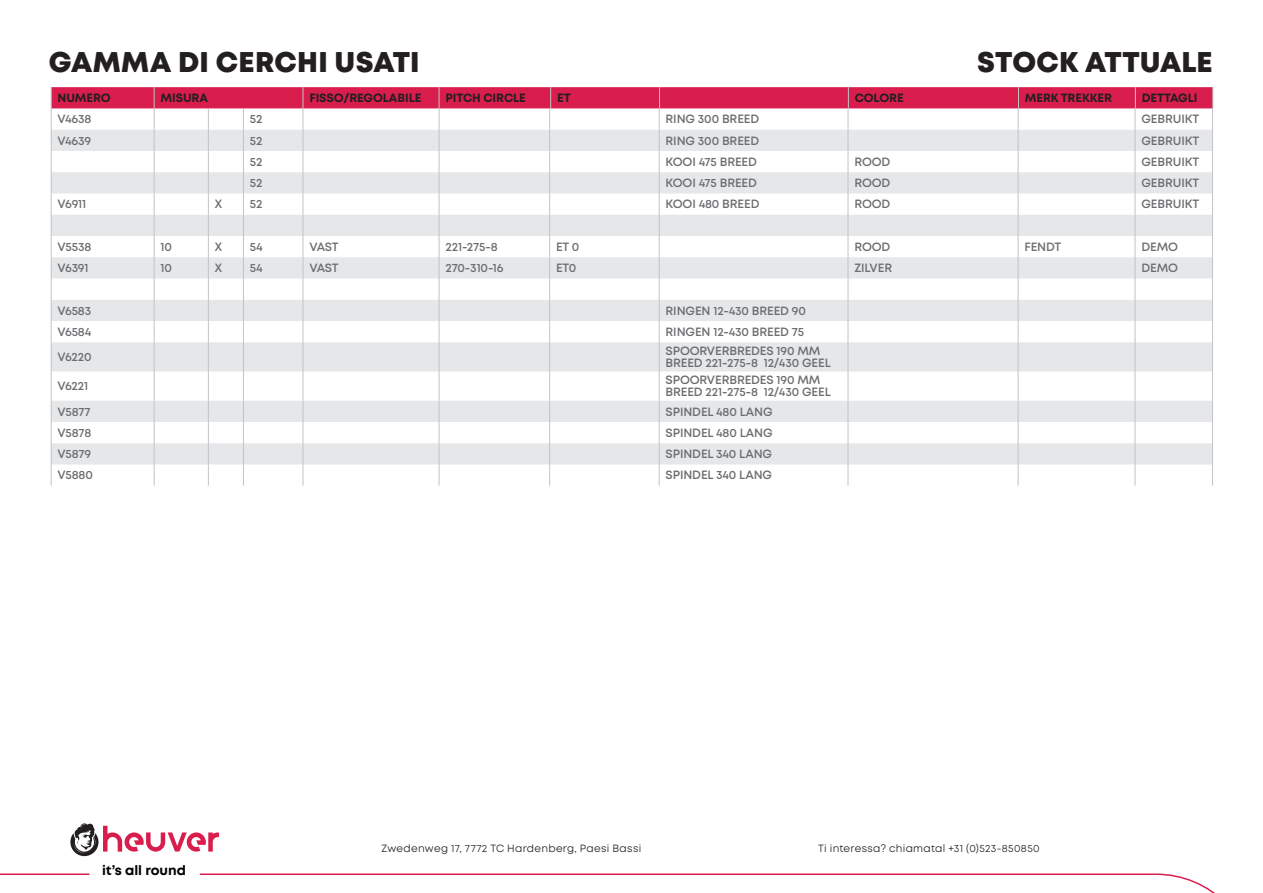
<style>
.page{position:relative;width:1263px;height:893px;background:#fff}
.page>*{position:absolute;margin:0;border:0;box-sizing:border-box;transform-origin:0 0}
.t1{font:800 28.5px "Mont";letter-spacing:.005em;color:#231f20}
.t2{font:700 13.5px "Mont";color:#000}
.Tabeltekst{font:600 12px/12px "Mont";letter-spacing:-.01em;color:#6c6d70}
.t3{font:700 12px "Mont";letter-spacing:-.01em;color:#231f20}
.t4{font:10.5px "Mont";letter-spacing:.025em;color:#231f20}
</style>
<div class="page">
<hr style="left:0;top:873px;width:89px;height:2px;background:#d91d4d">
<svg style="left:199px;top:873px;width:1016px;height:20px"></svg>
<svg style="left:70px;top:823px;width:149px;height:33px"></svg>
<svg style="left:52px;top:371px;width:1160px;height:93px"></svg>
<svg style="left:51px;top:87px;width:1162px;height:284px"></svg>
<hr style="left:51px;top:371px;width:1px;height:30px;background:#c2c3c6">
<hr style="left:154px;top:371px;width:1px;height:30px;background:#c2c3c6">
<hr style="left:208px;top:371px;width:1px;height:30px;background:#c2c3c6">
<hr style="left:243px;top:371px;width:1px;height:30px;background:#c2c3c6">
<hr style="left:303px;top:371px;width:1px;height:30px;background:#c2c3c6">
<hr style="left:439px;top:371px;width:1px;height:30px;background:#c2c3c6">
<hr style="left:549px;top:371px;width:1px;height:30px;background:#c2c3c6">
<hr style="left:659px;top:371px;width:1px;height:30px;background:#c2c3c6">
<hr style="left:848px;top:371px;width:1px;height:30px;background:#c2c3c6">
<hr style="left:1018px;top:371px;width:1px;height:30px;background:#c2c3c6">
<hr style="left:1135px;top:371px;width:1px;height:30px;background:#c2c3c6">
<hr style="left:1212px;top:371px;width:1px;height:30px;background:#c2c3c6">
<svg style="left:51px;top:401px;width:1px;height:85px"></svg>
<svg style="left:154px;top:401px;width:1px;height:85px"></svg>
<svg style="left:208px;top:401px;width:1px;height:85px"></svg>
<svg style="left:243px;top:401px;width:1px;height:85px"></svg>
<svg style="left:303px;top:401px;width:1px;height:85px"></svg>
<svg style="left:439px;top:401px;width:1px;height:85px"></svg>
<svg style="left:549px;top:401px;width:1px;height:85px"></svg>
<svg style="left:659px;top:401px;width:1px;height:85px"></svg>
<svg style="left:848px;top:401px;width:1px;height:85px"></svg>
<svg style="left:1018px;top:401px;width:1px;height:85px"></svg>
<svg style="left:1135px;top:401px;width:1px;height:85px"></svg>
<svg style="left:1212px;top:401px;width:1px;height:85px"></svg>
<h1 class="t1" style="left:49px;top:43px;width:372px">GAMMA DI CERCHI USATI</h1>
<h1 class="t1" style="left:977px;top:43px;width:237px">STOCK ATTUALE</h1>
<p class="t3" style="left:58px;top:90px;width:55px">NUMERO</p>
<p class="t3" style="left:161px;top:90px;width:49px">MISURA</p>
<p class="t3" style="left:309px;top:90px;width:114px">FISSO/REGOLABILE</p>
<p class="t3" style="left:445px;top:90px;width:82px">PITCH CIRCLE</p>
<p class="t3" style="left:557px;top:90px;width:15px">ET</p>
<p class="t3" style="left:855px;top:90px;width:50px">COLORE</p>
<p class="t3" style="left:1025px;top:90px;width:89px">MERK TREKKER</p>
<p class="t3" style="left:1142px;top:90px;width:57px">DETTAGLI</p>
<p class="Tabeltekst" style="left:58px;top:113px;width:35px">V4638</p>
<p class="Tabeltekst" style="left:250px;top:113px;width:14px">52</p>
<p class="Tabeltekst" style="left:666px;top:113px;width:95px">RING 300 BREED</p>
<p class="Tabeltekst" style="left:1141px;top:113px;width:59px">GEBRUIKT</p>
<p class="Tabeltekst" style="left:58px;top:135px;width:35px">V4639</p>
<p class="Tabeltekst" style="left:250px;top:135px;width:14px">52</p>
<p class="Tabeltekst" style="left:666px;top:135px;width:95px">RING 300 BREED</p>
<p class="Tabeltekst" style="left:1141px;top:135px;width:59px">GEBRUIKT</p>
<p class="Tabeltekst" style="left:250px;top:156px;width:14px">52</p>
<p class="Tabeltekst" style="left:666px;top:156px;width:93px">KOOI 475 BREED</p>
<p class="Tabeltekst" style="left:854px;top:156px;width:38px">ROOD</p>
<p class="Tabeltekst" style="left:1141px;top:156px;width:59px">GEBRUIKT</p>
<p class="Tabeltekst" style="left:250px;top:177px;width:14px">52</p>
<p class="Tabeltekst" style="left:666px;top:177px;width:93px">KOOI 475 BREED</p>
<p class="Tabeltekst" style="left:854px;top:177px;width:38px">ROOD</p>
<p class="Tabeltekst" style="left:1141px;top:177px;width:59px">GEBRUIKT</p>
<p class="Tabeltekst" style="left:58px;top:198px;width:30px">V6911</p>
<p class="Tabeltekst" style="left:215px;top:198px;width:9px">X</p>
<p class="Tabeltekst" style="left:250px;top:198px;width:14px">52</p>
<p class="Tabeltekst" style="left:666px;top:198px;width:95px">KOOI 480 BREED</p>
<p class="Tabeltekst" style="left:854px;top:198px;width:38px">ROOD</p>
<p class="Tabeltekst" style="left:1141px;top:198px;width:59px">GEBRUIKT</p>
<p class="Tabeltekst" style="left:58px;top:241px;width:35px">V5538</p>
<p class="Tabeltekst" style="left:161px;top:241px;width:13px">10</p>
<p class="Tabeltekst" style="left:215px;top:241px;width:9px">X</p>
<p class="Tabeltekst" style="left:250px;top:241px;width:14px">54</p>
<p class="Tabeltekst" style="left:309px;top:241px;width:31px">VAST</p>
<p class="Tabeltekst" style="left:445px;top:241px;width:54px">221-275-8</p>
<p class="Tabeltekst" style="left:556px;top:241px;width:25px">ET 0</p>
<p class="Tabeltekst" style="left:854px;top:241px;width:38px">ROOD</p>
<p class="Tabeltekst" style="left:1024px;top:241px;width:38px">FENDT</p>
<p class="Tabeltekst" style="left:1141px;top:241px;width:38px">DEMO</p>
<p class="Tabeltekst" style="left:58px;top:262px;width:33px">V6391</p>
<p class="Tabeltekst" style="left:161px;top:262px;width:13px">10</p>
<p class="Tabeltekst" style="left:215px;top:262px;width:9px">X</p>
<p class="Tabeltekst" style="left:250px;top:262px;width:14px">54</p>
<p class="Tabeltekst" style="left:309px;top:262px;width:31px">VAST</p>
<p class="Tabeltekst" style="left:445px;top:262px;width:60px">270-310-16</p>
<p class="Tabeltekst" style="left:556px;top:262px;width:22px">ET0</p>
<p class="Tabeltekst" style="left:854px;top:262px;width:39px">ZILVER</p>
<p class="Tabeltekst" style="left:1141px;top:262px;width:38px">DEMO</p>
<p class="Tabeltekst" style="left:58px;top:305px;width:35px">V6583</p>
<p class="Tabeltekst" style="left:666px;top:305px;width:142px">RINGEN 12-430 BREED 90</p>
<p class="Tabeltekst" style="left:58px;top:326px;width:35px">V6584</p>
<p class="Tabeltekst" style="left:666px;top:326px;width:140px">RINGEN 12-430 BREED 75</p>
<p class="Tabeltekst" style="left:58px;top:351px;width:36px">V6220</p>
<p class="Tabeltekst" style="left:666px;top:345px;width:167px">SPOORVERBREDES 190 MM<br>BREED 221-275-8 12/430 GEEL</p>
<p class="Tabeltekst" style="left:58px;top:380px;width:32px">V6221</p>
<p class="Tabeltekst" style="left:666px;top:374px;width:167px">SPOORVERBREDES 190 MM<br>BREED 221-275-8 12/430 GEEL</p>
<p class="Tabeltekst" style="left:58px;top:406px;width:35px">V5877</p>
<p class="Tabeltekst" style="left:666px;top:406px;width:109px">SPINDEL 480 LANG</p>
<p class="Tabeltekst" style="left:58px;top:427px;width:35px">V5878</p>
<p class="Tabeltekst" style="left:666px;top:427px;width:109px">SPINDEL 480 LANG</p>
<p class="Tabeltekst" style="left:58px;top:448px;width:35px">V5879</p>
<p class="Tabeltekst" style="left:666px;top:448px;width:108px">SPINDEL 340 LANG</p>
<p class="Tabeltekst" style="left:58px;top:469px;width:37px">V5880</p>
<p class="Tabeltekst" style="left:666px;top:469px;width:108px">SPINDEL 340 LANG</p>
<p class="t2" style="left:102px;top:862px;width:85px">it’s all round</p>
<p class="t4" style="left:382px;top:841px;width:261px">Zwedenweg 17, 7772 TC Hardenberg, Paesi Bassi</p>
<p class="t4" style="left:818px;top:841px;width:223px">Ti interessa? chiamatal +31 (0)523-850850</p>
</div>
